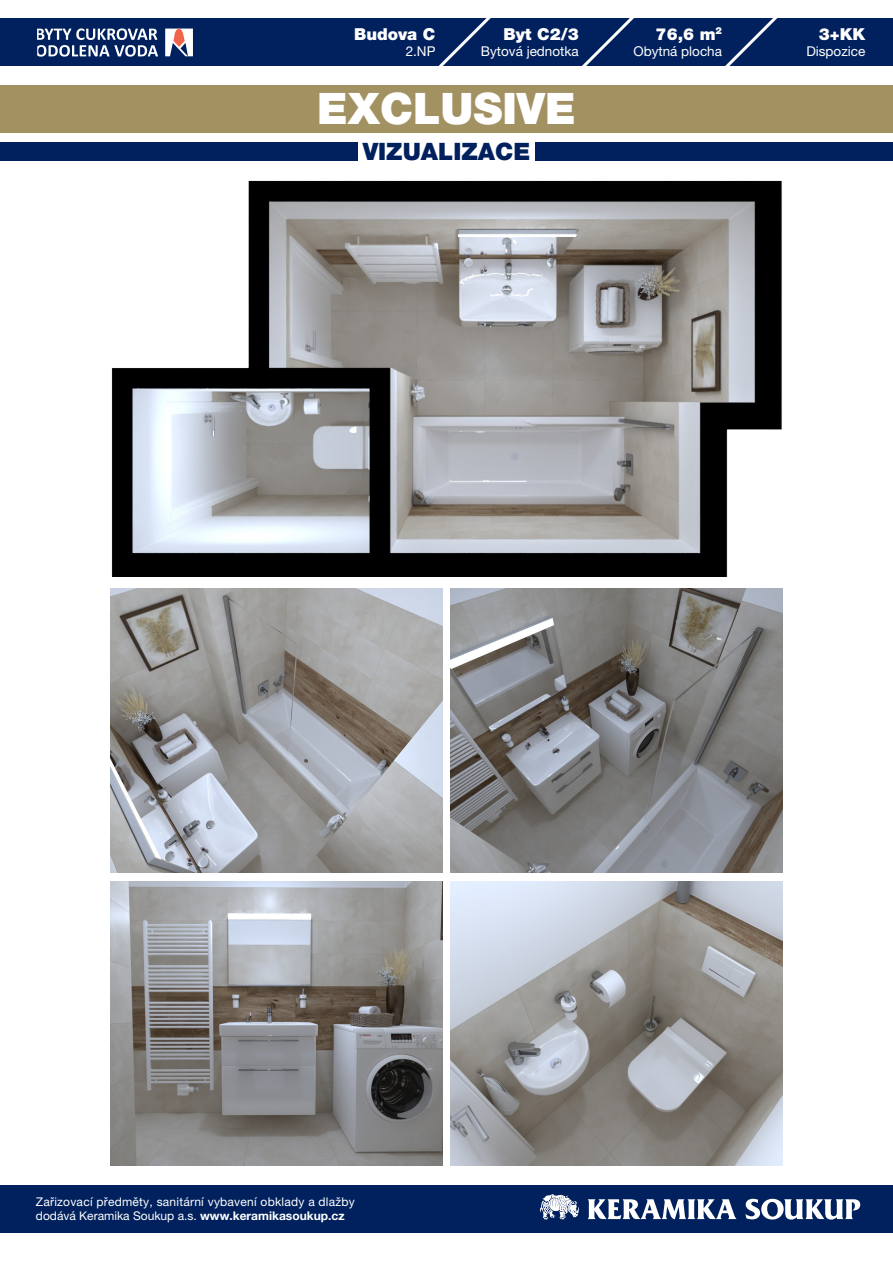
<style>
.page{position:relative;width:893px;height:1263px;background:#fff}
.page>*{position:absolute;margin:0;border:0;box-sizing:border-box;transform-origin:0 0}
.t1{font:900 43.5px "Helvetica Neue LT Pro";color:#fff}
.t2{font:900 24px "Helvetica Neue LT Pro";color:#00215d}
.t3{font:900 16.5px "Helvetica Neue LT Pro";color:#fff}
.t4{font:13.5px "Helvetica Neue LT Pro";color:#fff}
.t5{font:12px/14.4px "Helvetica Neue LT Pro";letter-spacing:.02em;color:#fff}
.s1{font-weight:700}
</style>
<div class="page">
<div style="left:0;top:1185px;width:893px;height:48px;background:#00215d"></div>
<svg style="left:588px;top:1199px;width:149px;height:20px"></svg>
<svg style="left:745px;top:1199px;width:115px;height:20px"></svg>
<svg style="left:540px;top:1194px;width:39px;height:25px"></svg>
<div style="left:0;top:85px;width:893px;height:48px;background:#a29161"></div>
<div style="left:0;top:18px;width:893px;height:48px;background:#00215d"></div>
<svg style="left:37px;top:28px;width:121px;height:29px"></svg>
<svg style="left:165px;top:29px;width:28px;height:27px"></svg>
<svg style="left:438px;top:18px;width:53px;height:48px"></svg>
<svg style="left:582px;top:18px;width:52px;height:48px"></svg>
<svg style="left:725px;top:18px;width:53px;height:48px"></svg>
<div style="left:536px;top:142px;width:357px;height:19px;background:#00215d"></div>
<div style="left:0;top:142px;width:357px;height:19px;background:#00215d"></div>
<img style="left:111px;top:180px;width:671px;height:396px">
<img style="left:451px;top:588px;width:332px;height:284px">
<img style="left:451px;top:881px;width:332px;height:284px">
<img style="left:110px;top:588px;width:332px;height:284px">
<img style="left:110px;top:881px;width:332px;height:284px">
<h3 class="t3" style="left:354px;top:24px;width:83px">Budova C</h3>
<p class="t4" style="left:406px;top:43px;width:31px">2.NP</p>
<h3 class="t3" style="left:503px;top:24px;width:77px">Byt C2/3</h3>
<p class="t4" style="left:481px;top:43px;width:99px">Bytová jednotka</p>
<h1 class="t1" style="left:317px;top:83px;width:260px">EXCLUSIVE</h1>
<p class="t2" style="left:363px;top:137px;width:169px">VIZUALIZACE</p>
<h3 class="t3" style="left:656px;top:24px;width:68px">76,6 m<sup>2</sup></h3>
<p class="t4" style="left:633px;top:43px;width:90px">Obytná plocha</p>
<h3 class="t3" style="left:819px;top:24px;width:48px">3+KK</h3>
<p class="t4" style="left:806px;top:43px;width:60px">Dispozice</p>
<p class="t5" style="left:36px;top:1194px;width:320px">Zařizovací předměty, sanitární vybavení obklady a dlažby dodává Keramika Soukup a.s. <span class="s1">www.keramikasoukup.cz</span></p>
</div>
